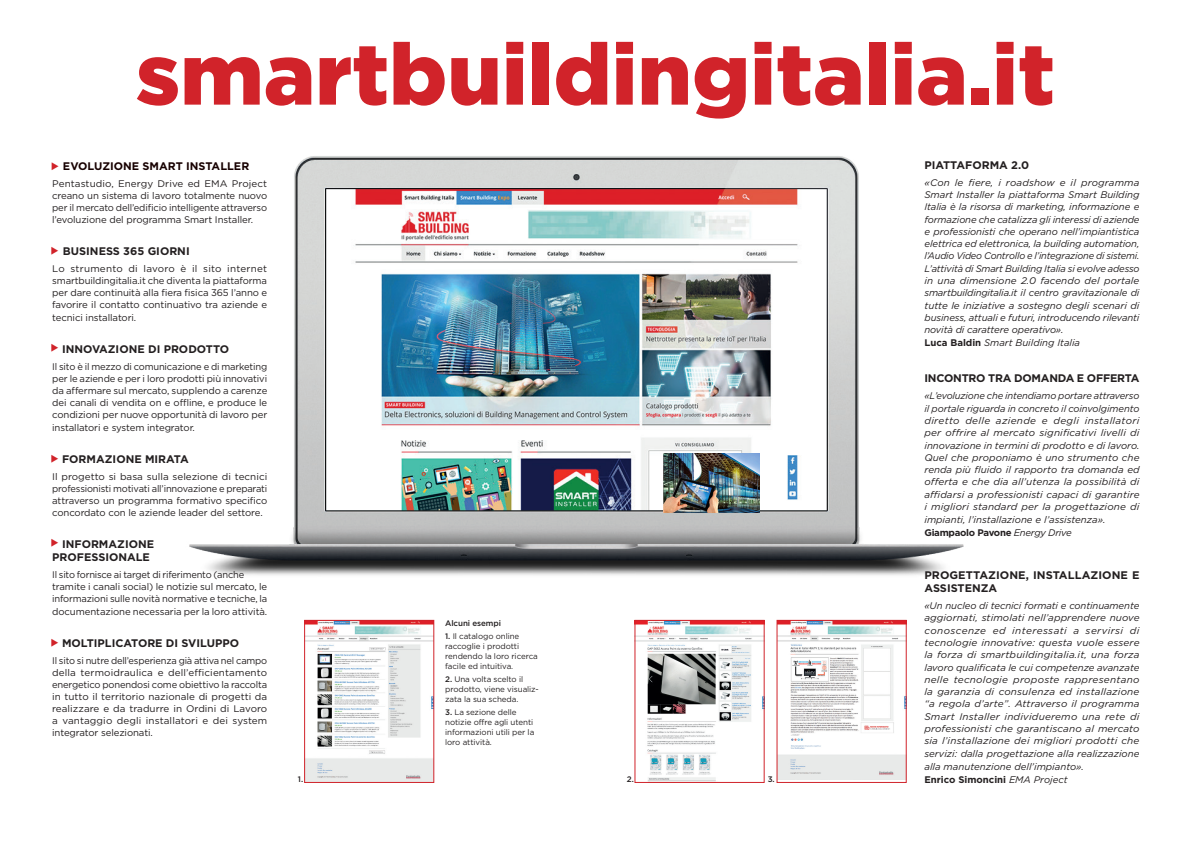
<style>
.page{position:relative;width:1191px;height:842px;background:#fff}
.page>*{position:absolute;margin:0;border:0;box-sizing:border-box;transform-origin:0 0}
.t1{font:900 86px "Gotham HTF";color:#d1232a}
.t2{font:700 11px/13px "Gotham HTF";color:#231f20}
.t3{font:700 11px "Gotham HTF";letter-spacing:-.02em;color:#231f20}
.t4{font:700 11px "Gotham HTF";color:#170000}
.t5{font:italic 9.6px/12.4px "Gotham HTF";color:#231f20;text-align:justify}
.t6{font:9.6px/12px "Gotham HTF";letter-spacing:-.01em;color:#231f20;text-align:justify}
.t7{font:700 9.6px "Gotham HTF";letter-spacing:-.025em;color:#231f20}
.t8{font:700 9.6px "Gotham HTF";color:#231f20}
.t9{font:8px/10px "Gotham HTF";letter-spacing:-.01em;color:#231f20}
.t10{font:500 8px "Gotham HTF";letter-spacing:-.01em;color:#231f20}
.s1{font-weight:500}
.s2{font-weight:700;font-style:normal}
.s3{font-weight:400;font-style:italic}
</style>
<div class="page">
<img style="left:189px;top:156px;width:775px;height:420px">
<img style="left:306px;top:622px;width:126px;height:159px">
<div style="left:304px;top:620px;width:130px;height:163px;border:1px solid #d1232a"></div>
<img style="left:636px;top:622px;width:126px;height:159px">
<div style="left:634px;top:620px;width:130px;height:163px;border:1px solid #d1232a"></div>
<img style="left:778px;top:622px;width:126px;height:158px">
<div style="left:776px;top:620px;width:130px;height:163px;border:1px solid #d1232a"></div>
<img style="left:663px;top:454px;width:96px;height:59px">
<p class="t1" style="left:136px;top:24px;width:920px">smartbuildingitalia.it</p>
<p class="t4" style="left:63px;top:159px;width:188px">EVOLUZIONE SMART INSTALLER</p>
<p class="t6" style="left:52px;top:177px;width:217px">Pentastudio, Energy Drive ed EMA Project creano un sistema di lavoro totalmente nuovo per il mercato dell’edificio intelligente attraverso l’evoluzione del programma Smart Installer.</p>
<p class="t2" style="left:63px;top:244px;width:128px">BUSINESS 365 GIORNI</p>
<p class="t6" style="left:52px;top:262px;width:217px">Lo strumento di lavoro è il sito internet smartbuildingitalia.it che diventa la piattaforma per dare continuità alla fiera fisica 365 l’anno e favorire il contatto continuativo tra aziende e</p>
<p class="t6" style="left:52px;top:311px;width:86px">tecnici installatori.</p>
<p class="t2" style="left:62px;top:342px;width:169px">INNOVAZIONE DI PRODOTTO</p>
<p class="t6" style="left:52px;top:360px;width:217px">Il sito è il mezzo di comunicazione e di marketing per le aziende e per i loro prodotti più innovativi da affermare sul mercato, supplendo a carenze dei canali di vendita on e offline, e produce le condizioni per nuove opportunità di lavoro per</p>
<p class="t6" style="left:52px;top:421px;width:144px">installatori e system integrator.</p>
<p class="t2" style="left:62px;top:452px;width:128px">FORMAZIONE MIRATA</p>
<p class="t6" style="left:52px;top:470px;width:217px">Il progetto si basa sulla selezione di tecnici professionisti motivati all’innovazione e preparati attraverso un programma formativo specifico concordato con le aziende leader del settore.</p>
<p class="t2" style="left:62px;top:537px;width:94px">INFORMAZIONE</p>
<p class="t2" style="left:52px;top:550px;width:99px">PROFESSIONALE</p>
<p class="t6" style="left:52px;top:568px;width:217px;text-align:left">Il sito fornisce ai target di riferimento (anche tramite i canali social) le notizie sul mercato, le informazioni sulle novità normative e tecniche, la</p>
<p class="t6" style="left:52px;top:605px;width:217px">documentazione necessaria per la loro attività.</p>
<p class="t2" style="left:62px;top:636px;width:179px">MOLTIPLICATORE DI SVILUPPO</p>
<p class="t6" style="left:52px;top:654px;width:217px">Il sito si nutre dell’esperienza già attiva nel campo della termoidraulica e dell’efficientamento energetico ponendosi come obiettivo la raccolta in tutto il territorio nazionale di progetti da realizzare e da tradurre in Ordini di Lavoro a vantaggio degli installatori e dei system integrator selezionati.</p>
<p class="t10" style="left:445px;top:618px;width:57px">Alcuni esempi</p>
<p class="t9" style="left:445px;top:631px;width:94px"><span class="s1">1.</span> Il catalogo online raccoglie i prodotti rendendo la loro ricerca facile ed intuitiva.</p>
<p class="t9" style="left:445px;top:674px;width:79px"><span class="s1">2.</span> Una volta scelto il</p>
<p class="t9" style="left:445px;top:684px;width:95px">prodotto, viene visualiz&shy;zata la sua scheda.</p>
<p class="t9" style="left:445px;top:707px;width:91px"><span class="s1">3.</span> La sezione delle notizie offre agli utenti informazioni utili per la loro attività.</p>
<p class="t10" style="left:298px;top:775px;width:7px">1.</p>
<p class="t10" style="left:627px;top:775px;width:8px">2.</p>
<p class="t10" style="left:767px;top:775px;width:9px">3.</p>
<p class="t2" style="left:924px;top:158px;width:106px">PIATTAFORMA 2.0</p>
<p class="t5" style="left:924px;top:176px;width:217px">«Con le fiere, i roadshow e il programma Smart Installer la piattaforma Smart Building Italia è la risorsa di marketing, informazione e formazione che catalizza gli interessi di aziende e professionisti che operano nell’impiantistica elettrica ed elettronica, la building automation, l’Audio Video Controllo e l’integrazione di sistemi.<br>L’attività di Smart Building Italia si evolve adesso in una dimensione 2.0 facendo del portale smartbuildingitalia.it il centro gravitazionale di tutte le iniziative a sostegno degli scenari di business, attuali e futuri, introducendo rilevanti novità di carattere operativo».</p>
<p class="t5" style="left:924px;top:337px;width:157px"><span class="s2">Luca Baldin</span> Smart Building Italia</p>
<p class="t3" style="left:924px;top:372px;width:216px">INCONTRO TRA DOMANDA E OFFERTA</p>
<p class="t5" style="left:924px;top:390px;width:217px">«L’evoluzione che intendiamo portare attraverso il portale riguarda in concreto il coinvolgimento diretto delle aziende e degli installatori per offrire al mercato significativi livelli di innovazione in termini di prodotto e di lavoro.<br>Quel che proponiamo è uno strumento che renda più fluido il rapporto tra domanda ed offerta e che dia all’utenza la possibilità di affidarsi a professionisti capaci di garantire i migliori standard per la progettazione di impianti, l’installazione e l’assistenza».</p>
<p class="t7" style="left:924px;top:527px;width:149px">Giampaolo Pavone <span class="s3">Energy Drive</span></p>
<p class="t2" style="left:924px;top:568px;width:217px">PROGETTAZIONE, INSTALLAZIONE E<br>ASSISTENZA</p>
<p class="t5" style="left:924px;top:599px;width:217px">«Un nucleo di tecnici formati e continuamente aggiornati, stimolati nell’apprendere nuove conoscenze ed interessati a servirsi di tecnologie innovative: questa vuole essere la forza di smartbuildingitalia.it, una forza lavoro qualificata le cui competenze avanzate nelle tecnologie proposte rappresentano la garanzia di consulenza ed installazione “a regola d’arte”. Attraverso il programma Smart Installer individueremo una rete di professionisti che garantiscano al mercato sia l’installazione dei migliori prodotti che servizi: dalla progettazione alla realizzazione alla manutenzione dell’impianto».</p>
<p class="t8" style="left:924px;top:774px;width:145px">Enrico Simoncini <span class="s3">EMA Project</span></p>
</div>
